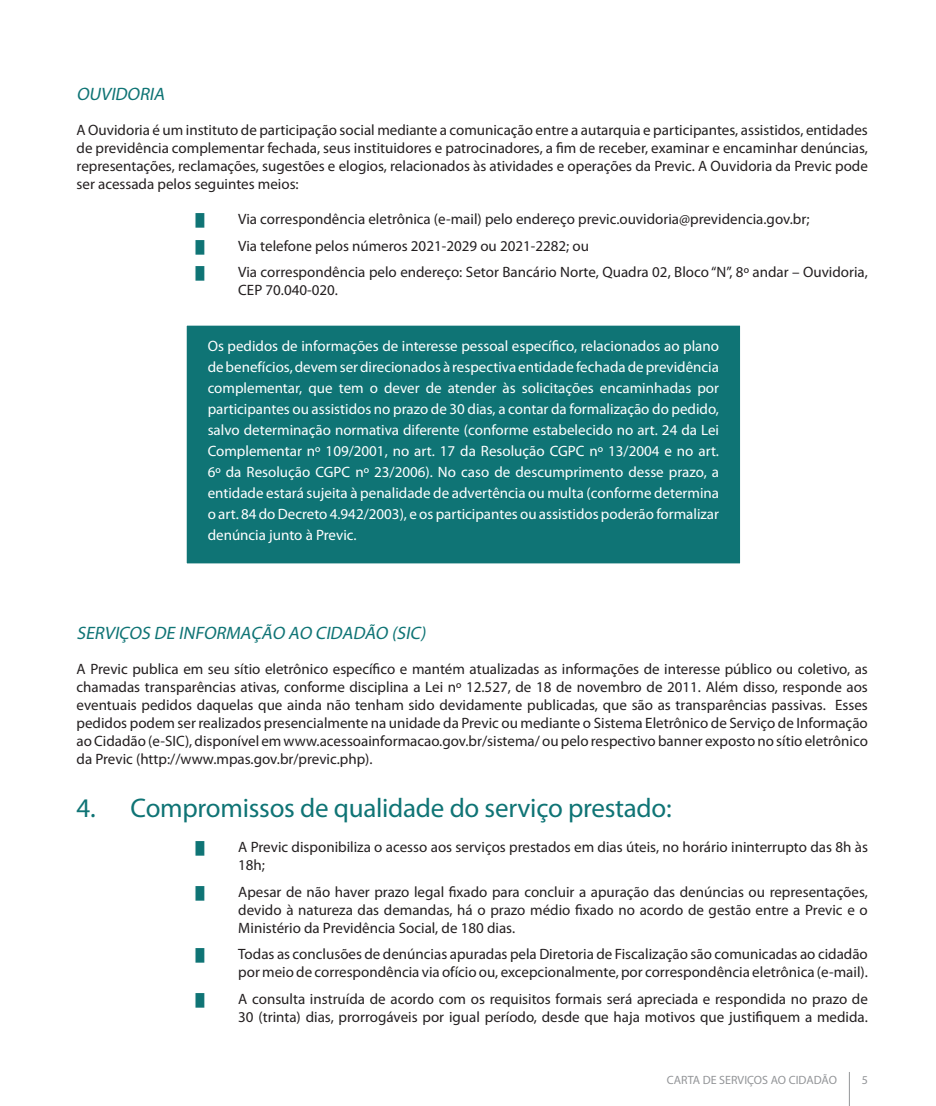
<style>
.page{position:relative;width:936px;height:1106px;background:#fff}
.page>*{position:absolute;margin:0;border:0;box-sizing:border-box;transform-origin:0 0}
.corpo_texto{font:27px "Myriad Pro";letter-spacing:-.01em;color:#0f7475}
.titulo_2_a{font:italic 18px "Myriad Pro";color:#0f7475}
.corpo_texto-2{font:italic 18px "Myriad Pro";color:#0f7475}
.corpo_texto-3{font:15px/18px "Myriad Pro";color:#231f20;text-align:justify}
.corpo_bullets{font:15px/18px "Myriad Pro";color:#231f20}
.corpo_texto-4{font:15px/21px "Myriad Pro";color:#fff;text-align:justify}
.t1{font:12px "Myriad Pro";color:#939598}
.corpo_bullets-2{font:12px "Arial";color:#0f7475}
</style>
<div class="page">
<hr style="left:848px;top:1071px;width:1px;height:35px;background:#939598">
<div style="left:186px;top:325px;width:555px;height:239px;background:#0f7475"></div>
<p class="corpo_texto-2" style="left:77px;top:83px;width:93px">OUVIDORIA</p>
<p class="corpo_texto-3" style="left:77px;top:121px;width:792px">A Ouvidoria é um instituto de participação social mediante a comunicação entre a autarquia e participantes, assistidos, entidades de previdência complementar fechada, seus instituidores e patrocinadores, a fim de receber, examinar e encaminhar denúncias, representações, reclamações, sugestões e elogios, relacionados às atividades e operações da Previc. A Ouvidoria da Previc pode ser acessada pelos seguintes meios:</p>
<p class="corpo_bullets-2" style="left:196px;top:212px;width:10px">█</p>
<p class="corpo_bullets" style="left:238px;top:210px;width:572px">Via correspondência eletrônica (e-mail) pelo endereço previc.ouvidoria@previdencia.gov.br;</p>
<p class="corpo_bullets-2" style="left:196px;top:239px;width:10px">█</p>
<p class="corpo_bullets" style="left:238px;top:237px;width:352px">Via telefone pelos números 2021-2029 ou 2021-2282; ou</p>
<p class="corpo_bullets-2" style="left:196px;top:265px;width:10px">█</p>
<p class="corpo_bullets" style="left:238px;top:263px;width:631px">Via correspondência pelo endereço: Setor Bancário Norte, Quadra 02, Bloco “N”, 8º andar – Ouvidoria,<br>CEP 70.040-020.</p>
<p class="corpo_texto-4" style="left:208px;top:335px;width:513px">Os pedidos de informações de interesse pessoal específico, relacionados ao plano de benefícios, devem ser direcionados à respectiva entidade fechada de previdência complementar, que tem o dever de atender às solicitações encaminhadas por participantes ou assistidos no prazo de 30 dias, a contar da formalização do pedido, salvo determinação normativa diferente (conforme estabelecido no art. 24 da Lei Complementar nº 109/2001, no art. 17 da Resolução CGPC nº 13/2004 e no art.<br>6º da Resolução CGPC nº 23/2006). No caso de descumprimento desse prazo, a entidade estará sujeita à penalidade de advertência ou multa (conforme determina o art. 84 do Decreto 4.942/2003), e os participantes ou assistidos poderão formalizar denúncia junto à Previc.</p>
<p class="titulo_2_a" style="left:77px;top:622px;width:354px">SERVIÇOS DE INFORMAÇÃO AO CIDADÃO (SIC)</p>
<p class="corpo_texto-3" style="left:77px;top:660px;width:792px">A Previc publica em seu sítio eletrônico específico e mantém atualizadas as informações de interesse público ou coletivo, as chamadas transparências ativas, conforme disciplina a Lei nº 12.527, de 18 de novembro de 2011. Além disso, responde aos eventuais pedidos daquelas que ainda não tenham sido devidamente publicadas, que são as transparências passivas. Esses pedidos podem ser realizados presencialmente na unidade da Previc ou mediante o Sistema Eletrônico de Serviço de Informação ao Cidadão (e-SIC), disponível em www.acessoainformacao.gov.br/sistema/ ou pelo respectivo banner exposto no sítio eletrônico da Previc (http://www.mpas.gov.br/previc.php).</p>
<p class="corpo_texto" style="left:77px;top:791px;width:596px">4. Compromissos de qualidade do serviço prestado:</p>
<p class="corpo_bullets-2" style="left:196px;top:840px;width:10px">█</p>
<p class="corpo_bullets" style="left:238px;top:838px;width:631px">A Previc disponibiliza o acesso aos serviços prestados em dias úteis, no horário ininterrupto das 8h às<br>18h;</p>
<p class="corpo_bullets-2" style="left:196px;top:884px;width:10px">█</p>
<p class="corpo_bullets" style="left:238px;top:882px;width:631px;text-align:justify">Apesar de não haver prazo legal fixado para concluir a apuração das denúncias ou representações, devido à natureza das demandas, há o prazo médio fixado no acordo de gestão entre a Previc e o Ministério da Previdência Social, de 180 dias.</p>
<p class="corpo_bullets-2" style="left:196px;top:947px;width:10px">█</p>
<p class="corpo_bullets" style="left:238px;top:945px;width:631px">Todas as conclusões de denúncias apuradas pela Diretoria de Fiscalização são comunicadas ao cidadão por meio de correspondência via ofício ou, excepcionalmente, por correspondência eletrônica (e-mail).</p>
<p class="corpo_bullets-2" style="left:196px;top:991px;width:10px">█</p>
<p class="corpo_bullets" style="left:238px;top:989px;width:631px">A consulta instruída de acordo com os requisitos formais será apreciada e respondida no prazo de<br>30 (trinta) dias, prorrogáveis por igual período, desde que haja motivos que justifiquem a medida.</p>
<p class="t1" style="left:666px;top:1072px;width:172px">CARTA DE SERVIÇOS AO CIDADÃO</p>
<p class="t1" style="left:861px;top:1072px;width:8px">5</p>
</div>
